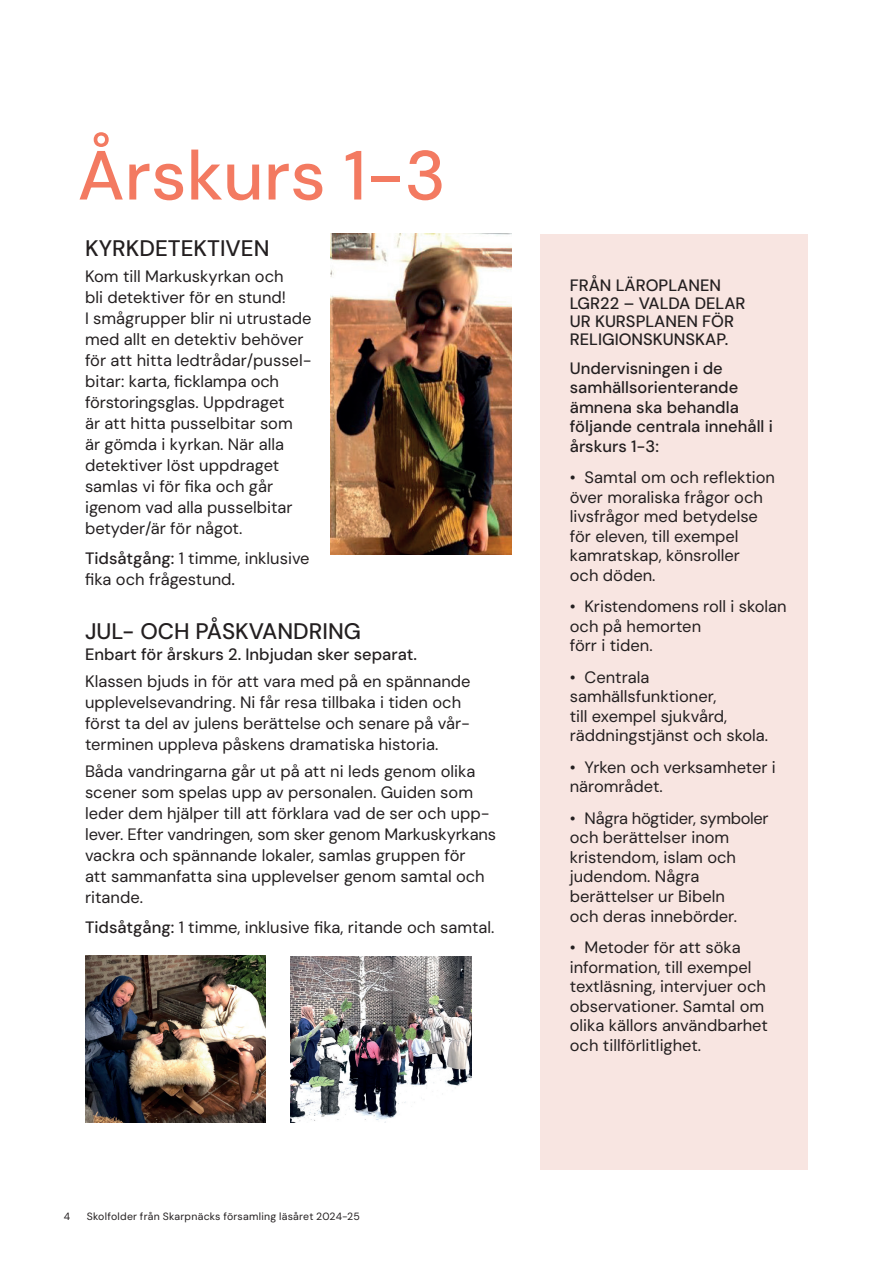
<style>
.page{position:relative;width:893px;height:1263px;background:#fff}
.page>*{position:absolute;margin:0;border:0;box-sizing:border-box;transform-origin:0 0}
.t1{font:500 69.3px "DM Sans";color:#f37a61}
.t2{font:500 22.5px "DM Sans";color:#231f20}
.t3{font:16.5px/21px "DM Sans";color:#231f20}
.t4{font:500 16.5px/19.5px "DM Sans";color:#231f20}
.t5{font:10.5px "DM Sans";letter-spacing:.025em;color:#231f20}
.s1{font-weight:500}
.s2{font-size:18px}
</style>
<div class="page">
<div style="left:540px;top:234px;width:268px;height:935px;background:#f8e5e1"></div>
<img style="left:331px;top:234px;width:181px;height:320px">
<img style="left:85px;top:955px;width:181px;height:167px">
<img style="left:291px;top:956px;width:180px;height:166px">
<h1 class="t1" style="left:78px;top:132px;width:370px">Årskurs 1-3</h1>
<h2 class="t2" style="left:85px;top:234px;width:186px">KYRKDETEKTIVEN</h2>
<p class="t3" style="left:85px;top:265px;width:228px">Kom till Markuskyrkan och<br>bli detektiver för en stund!<br>I smågrupper blir ni utrustade med allt en detektiv behöver för att hitta ledtrådar/pussel&shy;bitar: karta, ficklampa och förstoringsglas. Uppdraget<br>är att hitta pusselbitar som är gömda i kyrkan. När alla detektiver löst uppdraget samlas vi för fika och går igenom vad alla pusselbitar betyder/är för något.</p>
<p class="t3" style="left:85px;top:547px;width:226px"><span class="s1">Tidsåtgång:</span> 1 timme, inklusive fika och frågestund<span class="s2">.</span></p>
<h2 class="t2" style="left:85px;top:617px;width:277px">JUL- OCH PÅSKVANDRING</h2>
<p class="t4" style="left:85px;top:644px;width:333px">Enbart för årskurs 2. Inbjudan sker separat.</p>
<p class="t3" style="left:85px;top:670px;width:387px">Klassen bjuds in för att vara med på en spännande upplevelsevandring. Ni får resa tillbaka i tiden och först ta del av julens berättelse och senare på vår&shy;terminen uppleva påskens dramatiska historia.</p>
<p class="t3" style="left:85px;top:760px;width:413px">Båda vandringarna går ut på att ni leds genom olika scener som spelas upp av personalen. Guiden som leder dem hjälper till att förklara vad de ser och upp&shy;lever. Efter vandringen, som sker genom Markuskyrkans vackra och spännande lokaler, samlas gruppen för<br>att sammanfatta sina upplevelser genom samtal och ritande.</p>
<p class="t3" style="left:85px;top:916px;width:411px"><span class="s1">Tidsåtgång:</span> 1 timme, inklusive fika, ritande och samtal.</p>
<p class="t5" style="left:64px;top:1210px;width:8px">4</p>
<p class="t5" style="left:87px;top:1210px;width:274px">Skolfolder från Skarpnäcks församling läsåret 2024-25</p>
<p class="t4" style="left:570px;top:276px;width:177px;line-height:18px">FRÅN LÄROPLANEN<br>LGR22 – VALDA DELAR<br>UR KURSPLANEN FÖR<br>RELIGIONSKUNSKAP.</p>
<p class="t4" style="left:570px;top:358px;width:205px">Undervisningen i de samhällsorienterande ämnena ska behandla följande centrala innehåll i årskurs 1-3:</p>
<p class="t3" style="left:570px;top:468px;width:207px;line-height:19.5px">• Samtal om och reflektion över moraliska frågor och livsfrågor med betydelse för eleven, till exempel kamratskap, könsroller<br>och döden.</p>
<p class="t3" style="left:570px;top:597px;width:218px;line-height:19.5px">• Kristendomens roll i skolan och på hemorten<br>förr i tiden.</p>
<p class="t3" style="left:570px;top:667px;width:200px;line-height:19.5px">• Centrala samhällsfunktioner,<br>till exempel sjukvård, räddningstjänst och skola.</p>
<p class="t3" style="left:570px;top:757px;width:208px;line-height:19.5px">• Yrken och verksamheter i närområdet.</p>
<p class="t3" style="left:570px;top:808px;width:200px;line-height:19.5px">• Några högtider, symboler och berättelser inom kristendom, islam och judendom. Några berättelser ur Bibeln<br>och deras innebörder.</p>
<p class="t3" style="left:570px;top:937px;width:200px;line-height:19.5px">• Metoder för att söka information, till exempel textläsning, intervjuer och observationer. Samtal om olika källors användbarhet och tillförlitlighet.</p>
</div>
